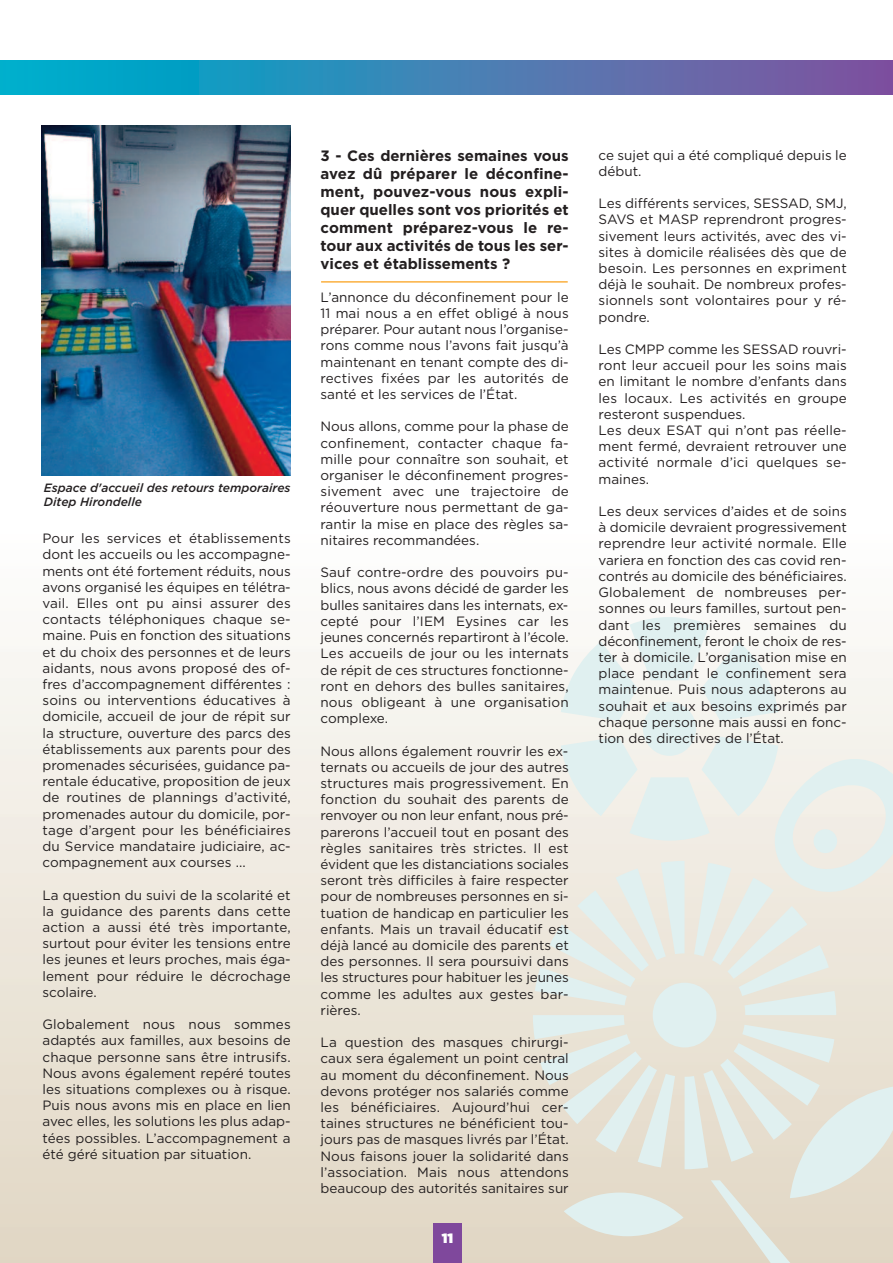
<style>
.page{position:relative;width:893px;height:1263px;background:#fff}
.page>*{position:absolute;margin:0;border:0;box-sizing:border-box;transform-origin:0 0}
.t1{font:700 15px/18px "Gotham";color:#231f20;text-align:justify}
.t2{font:13.5px/16.2px "Gotham";color:#231f20;text-align:justify}
.t3{font:900 13.5px "Gotham";color:#fff}
.t4{font:italic 500 12px/14.4px "Gotham";color:#231f20}
</style>
<div class="page">
<div style="left:0;top:532px;width:893px;height:731px;background:linear-gradient(to bottom,#fdfefd,#e0d6c3)"></div>
<div style="left:643px;top:702px;width:53px;height:54px;background:#e0f0f0;border-radius:50%"></div>
<svg style="left:533px;top:730px;width:360px;height:533px;background:#e6e7df"></svg>
<svg style="left:561px;top:617px;width:217px;height:104px"></svg>
<svg style="left:0;top:60px;width:893px;height:34px;background:#3d81b5"></svg>
<div style="left:433px;top:1223px;width:29px;height:40px;background:#7f489c"></div>
<hr style="left:321px;top:281px;width:247px;height:2px;background:#fbb03f">
<img style="left:41px;top:126px;width:249px;height:349px">
<p class="t4" style="left:44px;top:480px;width:248px">Espace d'accueil des retours temporaires<br>Ditep Hirondelle</p>
<p class="t2" style="left:43px;top:531px;width:250px">Pour les services et établissements dont les accueils ou les accompagne&shy;ments ont été fortement réduits, nous avons organisé les équipes en télétra&shy;vail. Elles ont pu ainsi assurer des contacts téléphoniques chaque se&shy;maine. Puis en fonction des situations et du choix des personnes et de leurs aidants, nous avons proposé des of&shy;fres d’accompagnement différentes : soins ou interventions éducatives à domicile, accueil de jour de répit sur la structure, ouverture des parcs des établissements aux parents pour des promenades sécurisées, guidance pa&shy;rentale éducative, proposition de jeux de routines de plannings d’activité, promenades autour du domicile, por&shy;tage d’argent pour les bénéficiaires du Service mandataire judiciaire, ac&shy;compagnement aux courses ...</p>
<p class="t2" style="left:43px;top:888px;width:250px">La question du suivi de la scolarité et la guidance des parents dans cette action a aussi été très importante, surtout pour éviter les tensions entre les jeunes et leurs proches, mais éga&shy;lement pour réduire le décrochage scolaire.</p>
<p class="t2" style="left:43px;top:1017px;width:250px">Globalement nous nous sommes adaptés aux familles, aux besoins de chaque personne sans être intrusifs.<br>Nous avons également repéré toutes les situations complexes ou à risque.<br>Puis nous avons mis en place en lien avec elles, les solutions les plus adap&shy;tées possibles. L’accompagnement a été géré situation par situation.</p>
<p class="t1" style="left:320px;top:148px;width:250px">3 - Ces dernières semaines vous avez dû préparer le déconfine&shy;ment, pouvez-vous nous expli&shy;quer quelles sont vos priorités et comment préparez-vous le re&shy;tour aux activités de tous les ser&shy;vices et établissements ?</p>
<p class="t2" style="left:320px;top:290px;width:250px">L’annonce du déconfinement pour le 11 mai nous a en effet obligé à nous préparer. Pour autant nous l’organise&shy;rons comme nous l’avons fait jusqu’à maintenant en tenant compte des di&shy;rectives fixées par les autorités de santé et les services de l’État.</p>
<p class="t2" style="left:320px;top:420px;width:250px">Nous allons, comme pour la phase de confinement, contacter chaque fa&shy;mille pour connaître son souhait, et organiser le déconfinement progres&shy;sivement avec une trajectoire de réouverture nous permettant de ga&shy;rantir la mise en place des règles sa&shy;nitaires recommandées.</p>
<p class="t2" style="left:320px;top:565px;width:250px">Sauf contre-ordre des pouvoirs pu&shy;blics, nous avons décidé de garder les bulles sanitaires dans les internats, ex&shy;cepté pour l’IEM Eysines car les jeunes concernés repartiront à l’école.<br>Les accueils de jour ou les internats de répit de ces structures fonctionne&shy;ront en dehors des bulles sanitaires, nous obligeant à une organisation complexe.</p>
<p class="t2" style="left:320px;top:744px;width:250px">Nous allons également rouvrir les ex&shy;ternats ou accueils de jour des autres structures mais progressivement. En fonction du souhait des parents de renvoyer ou non leur enfant, nous pré&shy;parerons l’accueil tout en posant des règles sanitaires très strictes. Il est évident que les distanciations sociales seront très difficiles à faire respecter pour de nombreuses personnes en si&shy;tuation de handicap en particulier les enfants. Mais un travail éducatif est déjà lancé au domicile des parents et des personnes. Il sera poursuivi dans les structures pour habituer les jeunes comme les adultes aux gestes bar&shy;rières.</p>
<p class="t2" style="left:321px;top:1035px;width:250px">La question des masques chirurgi&shy;caux sera également un point central au moment du déconfinement. Nous devons protéger nos salariés comme les bénéficiaires. Aujourd’hui cer&shy;taines structures ne bénéficient tou&shy;jours pas de masques livrés par l’État.<br>Nous faisons jouer la solidarité dans l’association. Mais nous attendons beaucoup des autorités sanitaires sur</p>
<p class="t3" style="left:442px;top:1234px;width:13px">11</p>
<p class="t2" style="left:599px;top:148px;width:250px">ce sujet qui a été compliqué depuis le début.</p>
<p class="t2" style="left:599px;top:196px;width:250px">Les différents services, SESSAD, SMJ, SAVS et MASP reprendront progres&shy;sivement leurs activités, avec des vi&shy;sites à domicile réalisées dès que de besoin. Les personnes en expriment déjà le souhait. De nombreux profes&shy;sionnels sont volontaires pour y ré&shy;pondre.</p>
<p class="t2" style="left:599px;top:342px;width:250px;text-align:left">Les CMPP comme les SESSAD rouvri&shy;ront leur accueil pour les soins mais en limitant le nombre d’enfants dans les locaux. Les activités en groupe resteront suspendues.<br>Les deux ESAT qui n’ont pas réelle&shy;ment fermé, devraient retrouver une activité normale d’ici quelques se&shy;maines.</p>
<p class="t2" style="left:599px;top:504px;width:250px">Les deux services d’aides et de soins à domicile devraient progressivement reprendre leur activité normale. Elle variera en fonction des cas covid ren&shy;contrés au domicile des bénéficiaires.<br>Globalement de nombreuses per&shy;sonnes ou leurs familles, surtout pen&shy;dant les premières semaines du déconfinement, feront le choix de res&shy;ter à domicile. L’organisation mise en place pendant le confinement sera maintenue. Puis nous adapterons au souhait et aux besoins exprimés par chaque personne mais aussi en fonc&shy;tion des directives de l’État.</p>
</div>
